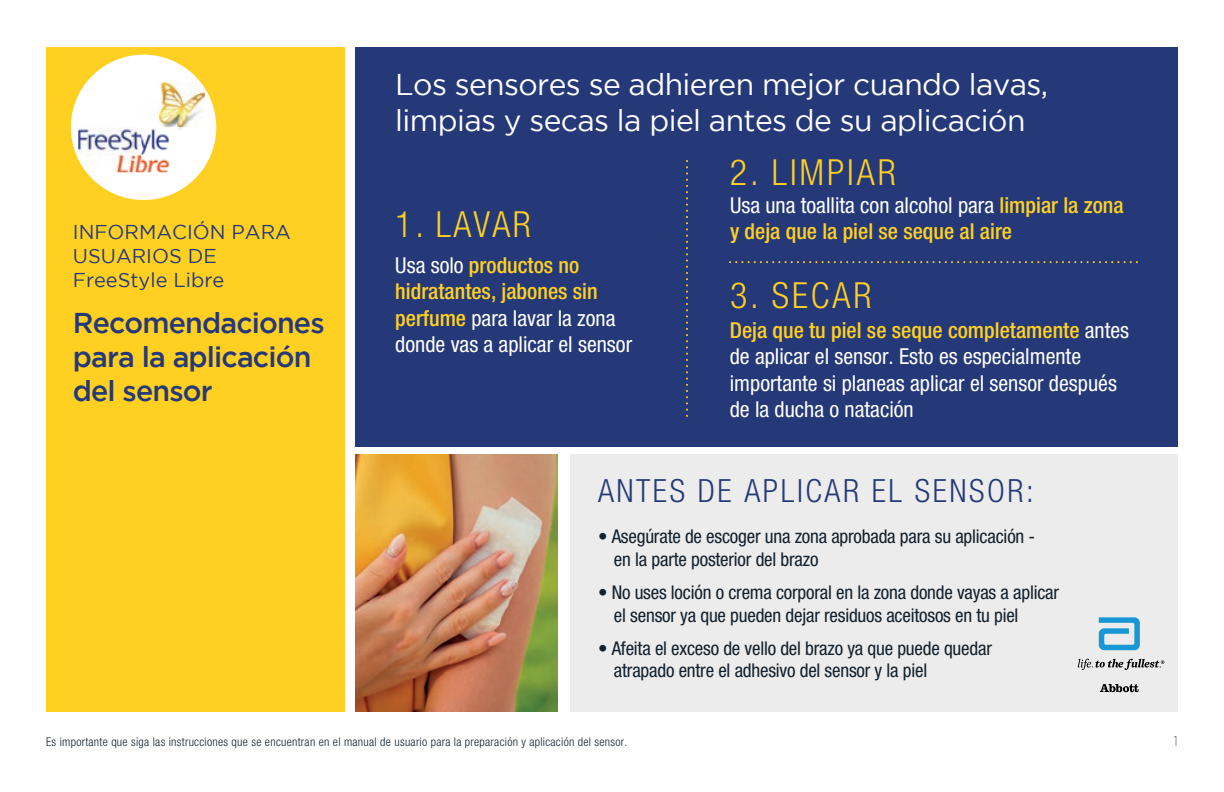
<style>
.page{position:relative;width:1224px;height:792px;background:#fff}
.page>*{position:absolute;margin:0;border:0;box-sizing:border-box;transform-origin:0 0}
.t1{font:300 condensed 36px "Helvetica Neue LT Std";letter-spacing:.08em;color:#ffd022}
.t2{font:300 condensed 32px "Helvetica Neue LT Std";letter-spacing:.08em;color:#253979}
.t3{font:30px/36px "Gotham";letter-spacing:-.02em;color:#fff}
.t4{font:500 28.6px/34px "Gotham";letter-spacing:-.03em;color:#253979}
.t5{font:condensed 22px/26.4px "Helvetica Neue LT Std";color:#fff}
.t6{font:500 condensed 22px/26.4px "Helvetica Neue LT Std";color:#ffd022}
.t7{font:20px/24px "Gotham";color:#253979}
.t8{font:condensed 19px/22.8px "Helvetica Neue LT Std";letter-spacing:-.01em;color:#13212e}
.t9{font:200 14px "Gotham";color:#13212e}
.t10{font:300 condensed 12px "Helvetica Neue LT Std";letter-spacing:.025em;color:#13212e}
.s1{font-weight:500;color:#ffd022}
.s2{font-weight:400;color:#fff}
</style>
<div class="page">
<div style="left:570px;top:454px;width:608px;height:257px;background:#ebeceb"></div>
<div style="left:356px;top:47px;width:822px;height:400px;background:#253979"></div>
<svg style="left:730px;top:261px;width:408px;height:2px"></svg>
<svg style="left:686px;top:161px;width:2px;height:256px"></svg>
<img style="left:356px;top:454px;width:202px;height:257px">
<div style="left:46px;top:47px;width:298px;height:664px;background:#ffd022"></div>
<svg style="left:1099px;top:617px;width:41px;height:33px"></svg>
<svg style="left:1100px;top:684px;width:39px;height:8px"></svg>
<svg style="left:1078px;top:659px;width:86px;height:11px"></svg>
<div style="left:71px;top:55px;width:145px;height:145px;background:#fff;border-radius:50%"></div>
<img style="left:78px;top:82px;width:127px;height:90px">
<p class="t7" style="left:73px;top:220px;width:220px">INFORMACIÓN PARA<br>USUARIOS DE<br>FreeStyle Libre</p>
<h3 class="t4" style="left:73px;top:306px;width:253px">Recomendaciones para la aplicación del sensor</h3>
<h3 class="t3" style="left:395px;top:66px;width:654px">Los sensores se adhieren mejor cuando lavas, limpias y secas la piel antes de su aplicación</h3>
<h1 class="t1" style="left:395px;top:203px;width:137px">1. LAVAR</h1>
<p class="t5" style="left:395px;top:252px;width:238px">Usa solo <span class="s1">productos no hidratantes, jabones sin perfume</span> para lavar la zona donde vas a aplicar el sensor</p>
<h1 class="t1" style="left:730px;top:152px;width:167px">2. LIMPIAR</h1>
<p class="t6" style="left:730px;top:191px;width:395px"><span class="s2">Usa una toallita con alcohol para</span> limpiar la zona y deja que la piel se seque al aire</p>
<h1 class="t1" style="left:730px;top:274px;width:143px">3. SECAR</h1>
<p class="t5" style="left:730px;top:317px;width:401px"><span class="s1">Deja que tu piel se seque completamente</span> antes de aplicar el sensor. Esto es especialmente importante si planeas aplicar el sensor después de la ducha o natación</p>
<h2 class="t2" style="left:598px;top:473px;width:437px">ANTES DE APLICAR EL SENSOR:</h2>
<p class="t8" style="left:614px;top:525px;width:423px;text-indent:-16px">• Asegúrate de escoger una zona aprobada para su aplicación - en la parte posterior del brazo</p>
<p class="t8" style="left:614px;top:581px;width:447px;text-indent:-16px">• No uses loción o crema corporal en la zona donde vayas a aplicar el sensor ya que pueden dejar residuos aceitosos en tu piel</p>
<p class="t8" style="left:614px;top:636px;width:379px;text-indent:-16px">• Afeita el exceso de vello del brazo ya que puede quedar atrapado entre el adhesivo del sensor y la piel</p>
<p class="t10" style="left:46px;top:734px;width:583px">Es importante que siga las instrucciones que se encuentran en el manual de usuario para la preparación y aplicación del sensor.</p>
<p class="t9" style="left:1173px;top:733px;width:6px">1</p>
</div>
